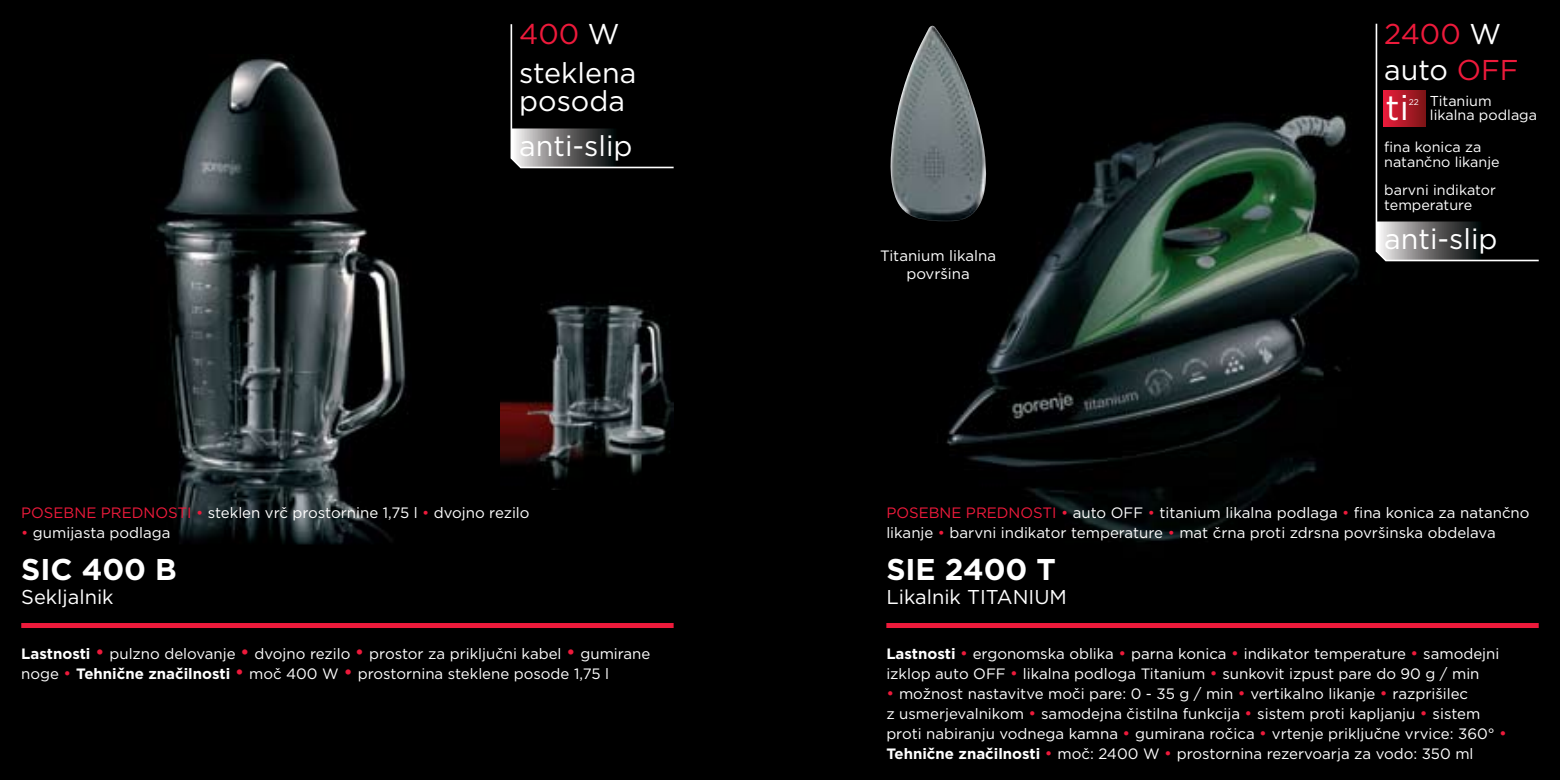
<style>
.page{position:relative;width:1560px;height:780px;background:#fff}
.page>*{position:absolute;margin:0;border:0;box-sizing:border-box;transform-origin:0 0}
.t1{font:35px "Gotham";color:#fff}
.t2{font:700 30px "Gotham";color:#fff}
.t3{font:28.75px/38.2px "Gotham";color:#fff}
.t4{font:28.75px "Gotham";color:#ed1a3b}
.t5{font:20px "Gotham";color:#fff}
.t6{font:15px/20px "Gotham";color:#fff}
.t7{font:15px "Gotham";color:#ed1a3b}
.t8{font:14.25px/14.2px "Gotham";color:#fff}
.t9{font:8.25px "Gotham";color:#fff}
.s1{color:#ed1a3b}
.s2{color:#fff}
.s3{font-weight:700}
.s4{font-size:20px;color:#ed1a3b}
.s5{font-size:16.25px;color:#ed1a3b}
</style>
<div class="page">
<div style="left:0;top:0;width:1559px;height:780px;background:#000"></div>
<img style="left:156px;top:56px;width:252px;height:489px">
<svg style="left:510px;top:24px;width:164px;height:145px"></svg>
<img style="left:500px;top:304px;width:173px;height:186px">
<div style="left:21px;top:623px;width:652px;height:5px;background:#ed1a3b"></div>
<img style="left:931px;top:25px;width:608px;height:603px">
<svg style="left:1374px;top:23px;width:165px;height:239px"></svg>
<img style="left:890px;top:26px;width:97px;height:196px">
<div style="left:886px;top:623px;width:652px;height:5px;background:#ed1a3b"></div>
<h3 class="t3" style="left:519px;top:14px;width:119px"><span class="s1">400</span> W steklena</h3>
<h3 class="t3" style="left:519px;top:81px;width:107px">posoda</h3>
<h3 class="t3" style="left:519px;top:126px;width:115px">anti-slip</h3>
<h3 class="t4" style="left:1383px;top:16px;width:118px">2400 <span class="s2">W</span></h3>
<h3 class="t3" style="left:1383px;top:50px;width:136px">auto <span class="s1">OFF</span></h3>
<h1 class="t1" style="left:1385px;top:85px;width:25px">ti</h1>
<p class="t9" style="left:1408px;top:97px;width:11px">22</p>
<p class="t8" style="left:1429px;top:93px;width:109px">Titanium likalna podlaga</p>
<p class="t8" style="left:1383px;top:140px;width:117px">fina konica za natančno likanje</p>
<p class="t8" style="left:1383px;top:183px;width:113px">barvni indikator temperature</p>
<p class="t6" style="left:880px;top:246px;width:117px;line-height:18px;text-align:center">Titanium likalna površina</p>
<h3 class="t3" style="left:1383px;top:219px;width:115px">anti-slip</h3>
<p class="t7" style="left:21px;top:503px;width:22px">Posebne</p>
<p class="t7" style="left:101px;top:503px;width:11px">prednosti</p>
<p class="t6" style="left:196px;top:502px;width:335px"><span class="s1">•</span> steklen vrč prostornine 1,75 l <span class="s1">•</span> dvojno rezilo</p>
<p class="t6" style="left:21px;top:522px;width:151px"><span class="s1">•</span> gumijasta podlaga</p>
<p class="t6" style="left:886px;top:502px;width:644px;text-indent:175px"><span class="s1">•</span> auto OFF <span class="s1">•</span> titanium likalna podlaga <span class="s1">•</span> fina konica za natančno likanje <span class="s1">•</span> barvni indikator temperature <span class="s1">•</span> mat črna proti zdrsna površinska obdelava</p>
<p class="t7" style="left:886px;top:503px;width:22px">Posebne</p>
<p class="t7" style="left:965px;top:503px;width:11px">prednosti</p>
<h2 class="t2" style="left:21px;top:549px;width:157px">SIC 400 B</h2>
<h3 class="t5" style="left:21px;top:584px;width:94px">Sekljalnik</h3>
<h2 class="t2" style="left:886px;top:549px;width:171px">SIE 2400 T</h2>
<h3 class="t5" style="left:886px;top:584px;width:182px">Likalnik TITANIUM</h3>
<p class="t6" style="left:21px;top:643px;width:630px"><span class="s3">Lastnosti</span> <span class="s4">•</span> pulzno delovanje <span class="s4">•</span> dvojno rezilo <span class="s4">•</span> prostor za priključni kabel <span class="s4">•</span> gumirane noge <span class="s5">•</span> <span class="s3">Tehnične značilnosti</span> <span class="s4">•</span> moč 400 W <span class="s4">•</span> prostornina steklene posode 1,75 l</p>
<p class="t6" style="left:886px;top:643px;width:614px"><span class="s3">Lastnosti</span> <span class="s5">•</span> ergonomska oblika <span class="s5">•</span> parna konica <span class="s5">•</span> indikator temperature <span class="s5">•</span> samodejni izklop auto OFF <span class="s5">•</span> likalna podloga Titanium <span class="s5">•</span> sunkovit izpust pare do 90 g / min</p>
<p class="t6" style="left:886px;top:683px;width:622px"><span class="s5">•</span> možnost nastavitve moči pare: 0 - 35 g / min <span class="s5">•</span> vertikalno likanje <span class="s5">•</span> razprišilec<br>z usmerjevalnikom <span class="s5">•</span> samodejna čistilna funkcija <span class="s5">•</span> sistem proti kapljanju <span class="s5">•</span> sistem proti nabiranju vodnega kamna <span class="s5">•</span> gumirana ročica <span class="s5">•</span> vrtenje priključne vrvice: 360° <span class="s5">• </span><span class="s3">Tehnične značilnosti</span> <span class="s5">•</span> moč: 2400 W <span class="s5">•</span> prostornina rezervoarja za vodo: 350 ml</p>
</div>
